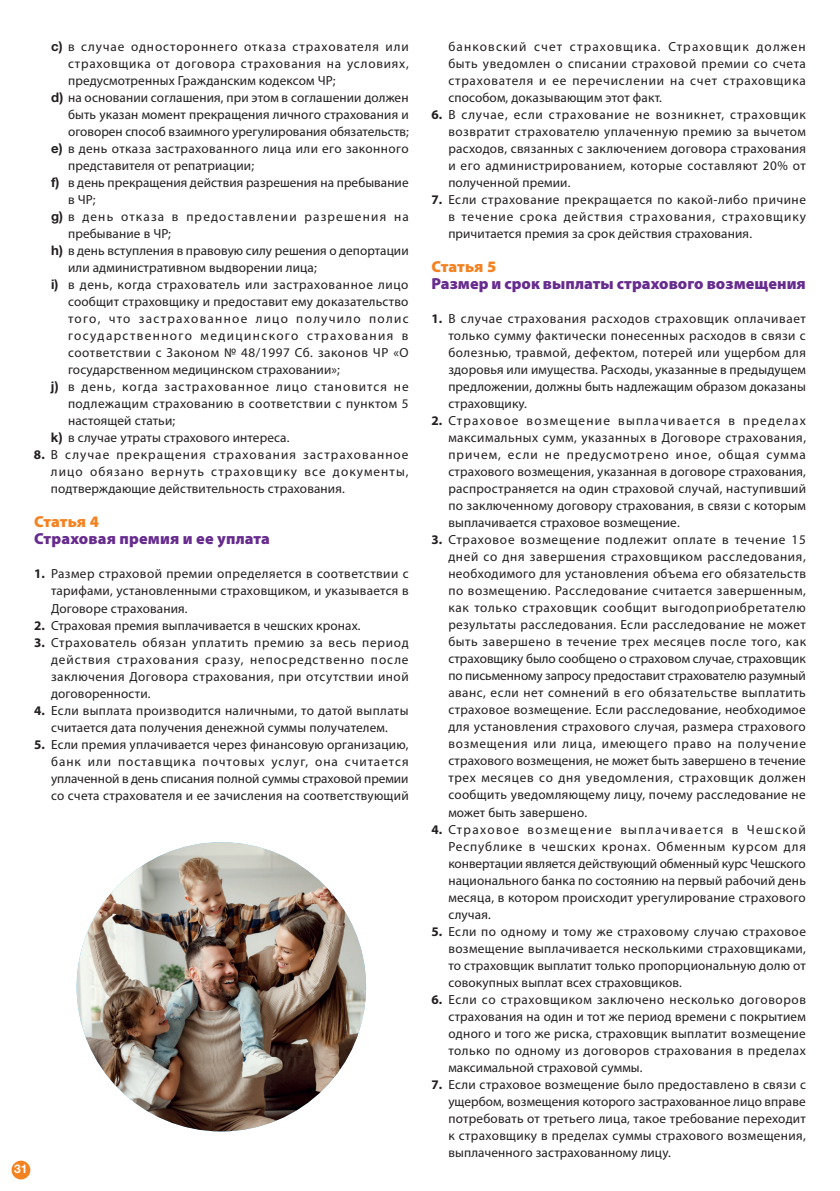
<style>
.page{position:relative;width:840px;height:1191px;background:#fff}
.page>*{position:absolute;margin:0;border:0;box-sizing:border-box;transform-origin:0 0}
.t1{font:900 16px "Myriad Pro";letter-spacing:.005em;color:#672c8e}
.t2{font:900 16px "Myriad Pro";letter-spacing:-.005em;color:#f58220}
.t3{font:13.2px/17px "Myriad Pro";letter-spacing:.01em;color:#231f20;text-align:justify}
.t4{font:13.2px "Myriad Pro";letter-spacing:.03em;color:#231f20}
.t5{font:13.2px "Myriad Pro";letter-spacing:.045em;color:#231f20}
.t6{font:13.2px "Myriad Pro";letter-spacing:.07em;color:#231f20}
.t7{font:13.2px "Myriad Pro";letter-spacing:.055em;color:#231f20}
.t8{font:13.2px "Myriad Pro";letter-spacing:.075em;color:#231f20}
.t9{font:13.2px "Myriad Pro";letter-spacing:.035em;color:#231f20}
.t10{font:13.2px "Myriad Pro";letter-spacing:.04em;color:#231f20}
.t11{font:13.2px "Myriad Pro";letter-spacing:.09em;color:#231f20}
.t12{font:13.2px "Myriad Pro";letter-spacing:.105em;color:#231f20}
.t13{font:13.2px "Myriad Pro";letter-spacing:.1em;color:#231f20}
.t14{font:700 12px "Helvetica Neue CE";color:#fff}
.s1{font-family:"Helvetica Neue CE";font-weight:700}
.s2{font-weight:700}
</style>
<div class="page">
<div style="left:12px;top:1160px;width:18px;height:19px;background:#f58220;border-radius:50%"></div>
<img style="left:77px;top:842px;width:289px;height:289px;border-radius:145px">
<p class="t6" style="left:51px;top:39px;width:359px"><span class="s1">c)</span> в случае одностороннего отказа страхователя или</p>
<p class="t7" style="left:68px;top:56px;width:342px">страховщика от договора страхования на условиях,</p>
<p class="t3" style="left:68px;top:72px;width:269px">предусмотренных Гражданским кодексом ЧР;</p>
<p class="t3" style="left:51px;top:89px;width:359px"><span class="s1">d)</span> на основании соглашения, при этом в соглашении должен</p>
<p class="t3" style="left:68px;top:106px;width:342px">быть указан момент прекращения личного страхования и</p>
<p class="t3" style="left:68px;top:123px;width:342px">оговорен способ взаимного урегулирования обязательств;</p>
<p class="t4" style="left:51px;top:141px;width:359px"><span class="s1">e)</span> в день отказа застрахованного лица или его законного</p>
<p class="t3" style="left:68px;top:157px;width:187px">представителя от репатриации;</p>
<p class="t3" style="left:51px;top:174px;width:359px"><span class="s1">f)</span> в день прекращения действия разрешения на пребывание</p>
<p class="t3" style="left:68px;top:191px;width:29px">в ЧР;</p>
<p class="t11" style="left:51px;top:209px;width:359px"><span class="s1">g)</span> в день отказа в предоставлении разрешения на</p>
<p class="t3" style="left:68px;top:225px;width:104px">пребывание в ЧР;</p>
<p class="t3" style="left:51px;top:242px;width:359px"><span class="s1">h)</span> в день вступления в правовую силу решения о депортации</p>
<p class="t3" style="left:68px;top:259px;width:250px">или административном выдворении лица;</p>
<p class="t5" style="left:51px;top:277px;width:359px"><span class="s1">i)</span> в день, когда страхователь или застрахованное лицо</p>
<p class="t3" style="left:68px;top:293px;width:342px">сообщит страховщику и предоставит ему доказательство</p>
<p class="t13" style="left:68px;top:311px;width:342px">того, что застрахованное лицо получило полис</p>
<p class="t12" style="left:68px;top:328px;width:342px">государственного медицинского страхования в</p>
<p class="t10" style="left:68px;top:345px;width:342px">соответствии с Законом № 48/1997 Сб. законов ЧР «О</p>
<p class="t3" style="left:68px;top:361px;width:273px">государственном медицинском страховании»;</p>
<p class="t8" style="left:51px;top:379px;width:359px"><span class="s1">j)</span> в день, когда застрахованное лицо становится не</p>
<p class="t9" style="left:68px;top:396px;width:342px">подлежащим страхованию в соответствии с пунктом 5</p>
<p class="t3" style="left:68px;top:412px;width:109px">настоящей статьи;</p>
<p class="t3" style="left:51px;top:429px;width:240px"><span class="s1">k)</span> в случае утраты страхового интереса.</p>
<p class="t3" style="left:51px;top:446px;width:359px;text-indent:-17px"><span class="s2">8.</span> В случае прекращения страхования застрахованное лицо обязано вернуть страховщику все документы, подтверждающие действительность страхования.</p>
<p class="t2" style="left:34px;top:513px;width:66px">Статья 4</p>
<p class="t1" style="left:34px;top:530px;width:237px">Страховая премия и ее уплата</p>
<p class="t3" style="left:51px;top:566px;width:359px;text-indent:-17px"><span class="s2">1.</span> Размер страховой премии определяется в соответствии с тарифами, установленными страховщиком, и указывается в Договоре страхования.</p>
<p class="t3" style="left:34px;top:617px;width:328px"><span class="s2">2.</span> Страховая премия выплачивается в чешских кронах.</p>
<p class="t3" style="left:51px;top:634px;width:359px;text-indent:-17px"><span class="s2">3.</span> Страхователь обязан уплатить премию за весь период действия страхования сразу, непосредственно после заключения Договора страхования, при отсутствии иной договоренности.</p>
<p class="t3" style="left:34px;top:702px;width:375px;text-align:center"><span class="s2">4.</span> Если выплата производится наличными, то датой выплаты считается дата получения денежной суммы получателем.</p>
<p class="t3" style="left:51px;top:736px;width:359px;text-indent:-17px"><span class="s2">5.</span> Если премия уплачивается через финансовую организацию, банк или поставщика почтовых услуг, она считается уплаченной в день списания полной суммы страховой премии со счета страхователя и ее зачисления на соответствующий</p>
<p class="t14" style="left:14px;top:1161px;width:15px">31</p>
<p class="t3" style="left:448px;top:38px;width:359px">банковский счет страховщика. Страховщик должен быть уведомлен о списании страховой премии со счета страхователя и ее перечислении на счет страховщика способом, доказывающим этот факт.</p>
<p class="t3" style="left:448px;top:106px;width:359px;text-indent:-17px"><span class="s2">6.</span> В случае, если страхование не возникнет, страховщик возвратит страхователю уплаченную премию за вычетом расходов, связанных с заключением договора страхования и его администрированием, которые составляют 20% от полученной премии.</p>
<p class="t3" style="left:448px;top:191px;width:359px;text-indent:-17px"><span class="s2">7.</span> Если страхование прекращается по какой-либо причине в течение срока действия страхования, страховщику причитается премия за срок действия страхования.</p>
<p class="t2" style="left:431px;top:258px;width:66px">Статья 5</p>
<p class="t1" style="left:431px;top:275px;width:376px">Размер и срок выплаты страхового возмещения</p>
<p class="t3" style="left:448px;top:310px;width:359px;text-indent:-17px"><span class="s2">1.</span> В случае страхования расходов страховщик оплачивает только сумму фактически понесенных расходов в связи с болезнью, травмой, дефектом, потерей или ущербом для здоровья или имущества. Расходы, указанные в предыдущем предложении, должны быть надлежащим образом доказаны страховщику.</p>
<p class="t3" style="left:448px;top:412px;width:359px;text-indent:-17px"><span class="s2">2.</span> Страховое возмещение выплачивается в пределах максимальных сумм, указанных в Договоре страхования, причем, если не предусмотрено иное, общая сумма страхового возмещения, указанная в договоре страхования, распространяется на один страховой случай, наступивший по заключенному договору страхования, в связи с которым выплачивается страховое возмещение.</p>
<p class="t3" style="left:448px;top:532px;width:359px;text-indent:-17px"><span class="s2">3.</span> Страховое возмещение подлежит оплате в течение 15 дней со дня завершения страховщиком расследования, необходимого для установления объема его обязательств по возмещению. Расследование считается завершенным, как только страховщик сообщит выгодоприобретателю результаты расследования. Если расследование не может быть завершено в течение трех месяцев после того, как страховщику было сообщено о страховом случае, страховщик по письменному запросу предоставит страхователю разумный аванс, если нет сомнений в его обязательстве выплатить страховое возмещение. Если расследование, необходимое для установления страхового случая, размера страхового возмещения или лица, имеющего право на получение страхового возмещения, не может быть завершено в течение трех месяцев со дня уведомления, страховщик должен сообщить уведомляющему лицу, почему расследование не может быть завершено.</p>
<p class="t3" style="left:448px;top:821px;width:359px;text-indent:-17px"><span class="s2">4.</span> Страховое возмещение выплачивается в Чешской Республике в чешских кронах. Обменным курсом для конвертации является действующий обменный курс Чешского национального банка по состоянию на первый рабочий день месяца, в котором происходит урегулирование страхового случая.</p>
<p class="t3" style="left:448px;top:923px;width:359px;text-indent:-17px"><span class="s2">5.</span> Если по одному и тому же страховому случаю страховое возмещение выплачивается несколькими страховщиками, то страховщик выплатит только пропорциональную долю от совокупных выплат всех страховщиков.</p>
<p class="t3" style="left:448px;top:991px;width:359px;text-indent:-17px"><span class="s2">6.</span> Если со страховщиком заключено несколько договоров страхования на один и тот же период времени с покрытием одного и того же риска, страховщик выплатит возмещение только по одному из договоров страхования в пределах максимальной страховой суммы.</p>
<p class="t3" style="left:448px;top:1076px;width:359px;text-indent:-17px"><span class="s2">7.</span> Если страховое возмещение было предоставлено в связи с ущербом, возмещения которого застрахованное лицо вправе потребовать от третьего лица, такое требование переходит к страховщику в пределах суммы страхового возмещения, выплаченного застрахованному лицу.</p>
</div>
